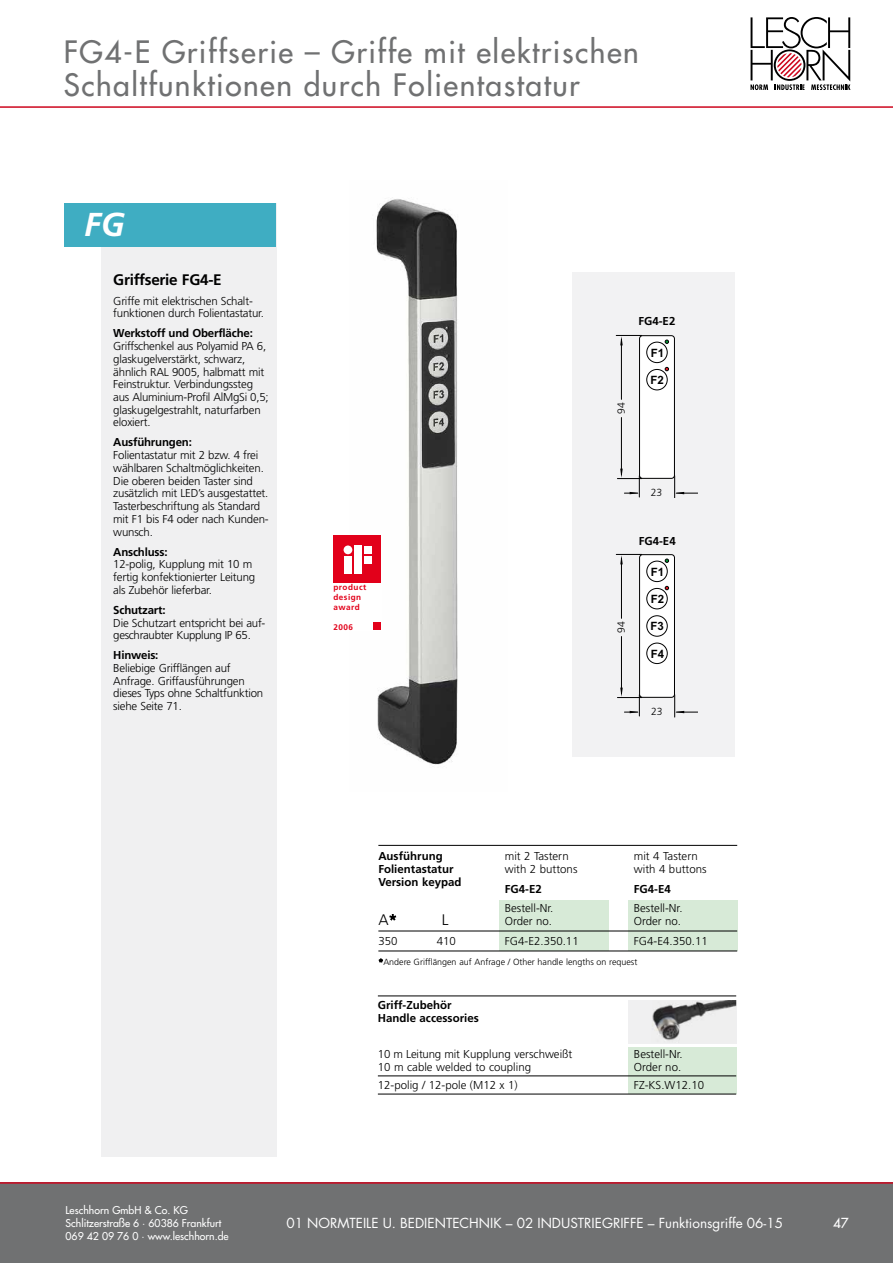
<style>
.page{position:relative;width:893px;height:1263px;background:#fff}
.page>*{position:absolute;margin:0;border:0;box-sizing:border-box;transform-origin:0 0}
.t1{font:italic 700 33.15px "Frutiger LT Std";color:#fff}
.t2{font:500 30px/33px "Futura Std";letter-spacing:.05em;color:#707172}
.t3{font:700 15.3px "Frutiger LT Std";letter-spacing:-.015em;color:#000}
.t4{font:300 15.3px "Frutiger";color:#000}
.t5{font:13.5px "Futura Std";color:#fff}
.t6{font:500 13.5px "Futura Std";color:#fff}
.t7{font:300 11.4px/12.8px "Frutiger";letter-spacing:-.015em;color:#000}
.t8{font:700 11.4px/12.8px "Frutiger LT Std";color:#000}
.t9{font:700 11.4px "Frutiger";color:#000}
.t10{font:700 11.4px "Arial";color:#000}
.t11{font:500 10.5px/12.6px "Futura Std";color:#fff}
.t12{font:300 10.35px "Frutiger";color:#000}
.t13{font:300 8.85px "Frutiger";color:#000}
.t14{font:700 8.25px/9.8px "Frutiger";letter-spacing:.06em;color:#e2001a}
.s1{font-weight:400}
</style>
<div class="page">
<div style="left:0;top:1182px;width:893px;height:81px;background:#707172"></div>
<hr style="left:0;top:1182px;width:893px;height:2px;background:#cd071e">
<hr style="left:0;top:106px;width:893px;height:2px;background:#cd071e">
<svg style="left:750px;top:17px;width:100px;height:73px"></svg>
<div style="left:572px;top:272px;width:163px;height:484px;background:#f2f2f3"></div>
<div style="left:101px;top:128px;width:176px;height:1029px;background:#f0f0f1"></div>
<div style="left:65px;top:203px;width:211px;height:44px;background:#3fadc2"></div>
<div style="left:499px;top:900px;width:109px;height:51px;background:#d7ead7"></div>
<div style="left:628px;top:900px;width:109px;height:51px;background:#d7ead7"></div>
<img style="left:376px;top:199px;width:82px;height:566px">
<div style="left:639px;top:336px;width:35px;height:142px;background:#fff;border-radius:3px"></div>
<div style="left:639px;top:335px;width:36px;height:144px;border:1px solid #000;border-radius:3px"></div>
<div style="left:646px;top:369px;width:22px;height:21px;border:1px solid #000;border-radius:50%"></div>
<div style="left:646px;top:342px;width:22px;height:21px;border:1px solid #000;border-radius:50%"></div>
<svg style="left:665px;top:367px;width:4px;height:4px"></svg>
<svg style="left:665px;top:340px;width:4px;height:4px"></svg>
<hr style="left:621px;top:339px;width:1px;height:60px;background:#000">
<hr style="left:621px;top:417px;width:1px;height:58px;background:#000">
<svg style="left:616px;top:335px;width:26px;height:10px"></svg>
<svg style="left:617px;top:469px;width:25px;height:28px"></svg>
<svg style="left:674px;top:476px;width:24px;height:21px"></svg>
<div style="left:333px;top:535px;width:48px;height:95px;background:#fff"></div>
<div style="left:334px;top:536px;width:47px;height:47px;background:#e2001a"></div>
<div style="left:344px;top:556px;width:8px;height:18px;background:#fff"></div>
<div style="left:354px;top:546px;width:8px;height:28px;background:#fff"></div>
<div style="left:364px;top:556px;width:8px;height:8px;background:#fff"></div>
<div style="left:364px;top:546px;width:8px;height:8px;background:#fff"></div>
<div style="left:344px;top:545px;width:8px;height:9px;background:#fff;border-radius:50%"></div>
<div style="left:373px;top:622px;width:8px;height:8px;background:#e2001a"></div>
<div style="left:640px;top:555px;width:34px;height:142px;background:#fff;border-radius:3px"></div>
<div style="left:639px;top:554px;width:36px;height:144px;border:1px solid #000;border-radius:3px"></div>
<div style="left:646px;top:643px;width:22px;height:21px;border:1px solid #000;border-radius:50%"></div>
<div style="left:646px;top:615px;width:22px;height:22px;border:1px solid #000;border-radius:50%"></div>
<div style="left:646px;top:588px;width:22px;height:21px;border:1px solid #000;border-radius:50%"></div>
<div style="left:646px;top:561px;width:22px;height:21px;border:1px solid #000;border-radius:50%"></div>
<svg style="left:665px;top:586px;width:4px;height:4px"></svg>
<svg style="left:665px;top:559px;width:4px;height:4px"></svg>
<hr style="left:621px;top:558px;width:1px;height:60px;background:#000">
<hr style="left:621px;top:636px;width:1px;height:58px;background:#000">
<svg style="left:616px;top:554px;width:26px;height:10px"></svg>
<svg style="left:617px;top:688px;width:25px;height:28px"></svg>
<svg style="left:674px;top:695px;width:24px;height:22px"></svg>
<div style="left:628px;top:1047px;width:108px;height:46px;background:#d7ead7"></div>
<div style="left:628px;top:1000px;width:108px;height:43px;background:#f0f0f1"></div>
<img style="left:652px;top:1000px;width:84px;height:41px">
<hr style="left:378px;top:845px;width:359px;height:1px;background:#000">
<hr style="left:378px;top:931px;width:359px;height:1px;background:#000">
<svg style="left:389px;top:914px;width:7px;height:7px"></svg>
<hr style="left:378px;top:951px;width:359px;height:1px;background:#000">
<svg style="left:379px;top:959px;width:4px;height:3px"></svg>
<hr style="left:378px;top:995px;width:358px;height:1px;background:#000">
<hr style="left:378px;top:1075px;width:358px;height:1px;background:#000">
<hr style="left:378px;top:1094px;width:358px;height:1px;background:#000">
<div style="left:45px;top:125px;width:241px;height:77px;background:#fff"></div>
<h2 class="t2" style="left:64px;top:36px;width:577px">FG4-E Griffserie – Griffe mit elektrischen<br>Schaltfunktionen durch Folientastatur</h2>
<h1 class="t1" style="left:84px;top:205px;width:42px">FG</h1>
<h3 class="t3" style="left:113px;top:270px;width:110px">Griffserie FG4-E</h3>
<p class="t7" style="left:113px;top:294px;width:152px">Griffe mit elektrischen Schalt - funktionen durch Folien tastatur.</p>
<p class="t8" style="left:113px;top:327px;width:141px">Werkstoff und Oberfläche:</p>
<p class="t7" style="left:113px;top:340px;width:157px">Griffschenkel aus Polyamid PA 6, glaskugelverstärkt, schwarz, ähnlich RAL 9005, halbmatt mit<br>Feinstruktur. Verbindungs steg aus Aluminium-Profil AlMgSi 0,5; glaskugelgestrahlt, natur farben eloxiert.</p>
<p class="t8" style="left:113px;top:436px;width:80px">Ausführungen:</p>
<p class="t7" style="left:113px;top:449px;width:157px">Folientastatur mit 2 bzw. 4 frei wählbaren Schaltmöglichkeiten.<br>Die oberen beiden Taster sind zusätzlich mit LED’s ausgestattet.<br>Tasterbeschriftung als Standard mit F1 bis F4 oder nach Kunden - wunsch.</p>
<p class="t8" style="left:113px;top:545px;width:56px">Anschluss:</p>
<p class="t7" style="left:113px;top:558px;width:143px">12-polig, Kupplung mit 10 m fertig konfektionierter Leitung als Zubehör lieferbar.</p>
<p class="t8" style="left:113px;top:603px;width:54px">Schutzart:</p>
<p class="t7" style="left:113px;top:616px;width:154px">Die Schutzart entspricht bei auf&shy;geschraubter Kupplung IP 65.</p>
<p class="t8" style="left:113px;top:649px;width:47px">Hinweis:</p>
<p class="t7" style="left:113px;top:662px;width:151px">Beliebige Grifflängen auf<br>An frage. Griffausführungen dieses Typs ohne Schaltfunktion siehe Seite 71.</p>
<p class="t14" style="left:333px;top:583px;width:34px">product design award</p>
<p class="t14" style="left:333px;top:622px;width:21px">2006</p>
<p class="t12" style="left:615px;top:414px;width:13px;rotate:-90deg">94</p>
<p class="t9" style="left:638px;top:314px;width:38px">FG4-E2</p>
<p class="t10" style="left:651px;top:345px;width:15px">F1</p>
<p class="t10" style="left:651px;top:372px;width:15px">F2</p>
<p class="t12" style="left:651px;top:487px;width:13px">23</p>
<p class="t12" style="left:615px;top:633px;width:13px;rotate:-90deg">94</p>
<p class="t9" style="left:639px;top:534px;width:38px">FG4-E4</p>
<p class="t10" style="left:651px;top:564px;width:15px">F1</p>
<p class="t10" style="left:651px;top:591px;width:15px">F2</p>
<p class="t10" style="left:651px;top:619px;width:15px">F3</p>
<p class="t10" style="left:651px;top:646px;width:15px">F4</p>
<p class="t12" style="left:651px;top:706px;width:13px">23</p>
<p class="t11" style="left:66px;top:1204px;width:165px">Leschhorn GmbH &amp; Co. KG<br>Schlitzerstraße 6 <span class="s1">·</span> 60386 Frankfurt<br>069 42 09 76 0 <span class="s1">·</span> www.leschhorn.de</p>
<p class="t8" style="left:378px;top:849px;width:66px">Ausführung</p>
<p class="t7" style="left:505px;top:849px;width:65px">mit 2 Tastern</p>
<p class="t7" style="left:634px;top:849px;width:65px">mit 4 Tastern</p>
<p class="t8" style="left:378px;top:862px;width:77px">Folientastatur</p>
<p class="t7" style="left:505px;top:862px;width:74px">with 2 buttons</p>
<p class="t7" style="left:634px;top:862px;width:74px">with 4 buttons</p>
<p class="t8" style="left:378px;top:876px;width:85px">Version keypad</p>
<p class="t8" style="left:505px;top:882px;width:38px">FG4-E2</p>
<p class="t8" style="left:634px;top:882px;width:38px">FG4-E4</p>
<p class="t7" style="left:505px;top:902px;width:50px">Bestell-Nr.</p>
<p class="t7" style="left:634px;top:902px;width:50px">Bestell-Nr.</p>
<h3 class="t4" style="left:378px;top:911px;width:20px">A*</h3>
<h3 class="t4" style="left:442px;top:911px;width:8px">L</h3>
<p class="t7" style="left:505px;top:915px;width:49px">Order no.</p>
<p class="t7" style="left:634px;top:915px;width:49px">Order no.</p>
<p class="t7" style="left:378px;top:935px;width:21px">350</p>
<p class="t7" style="left:437px;top:935px;width:21px">410</p>
<p class="t7" style="left:505px;top:935px;width:75px">FG4-E2.350.11</p>
<p class="t7" style="left:634px;top:935px;width:75px">FG4-E4.350.11</p>
<p class="t13" style="left:378px;top:957px;width:260px">*Andere Grifflängen auf Anfrage / Other handle lengths on request</p>
<p class="t8" style="left:378px;top:999px;width:102px">Griff-Zubehör<br>Handle accessories</p>
<p class="t7" style="left:378px;top:1048px;width:196px">10 m Leitung mit Kupplung verschweißt</p>
<p class="t7" style="left:634px;top:1048px;width:50px">Bestell-Nr.</p>
<p class="t7" style="left:378px;top:1061px;width:155px">10 m cable welded to coupling</p>
<p class="t7" style="left:634px;top:1061px;width:49px">Order no.</p>
<p class="t7" style="left:378px;top:1079px;width:141px">12-polig / 12-pole (M12 x 1)</p>
<p class="t7" style="left:634px;top:1079px;width:72px">FZ-KS.W12.10</p>
<p class="t5" style="left:286px;top:1214px;width:299px">01 NORMTEILE U. BEDIENTECHN IK – 02 INDUSTRIE</p>
<p class="t5" style="left:602px;top:1214px;width:183px">GRI FFE – FUNKTIONSGRIFFE 06-15</p>
<p class="t6" style="left:833px;top:1215px;width:17px">47</p>
</div>
